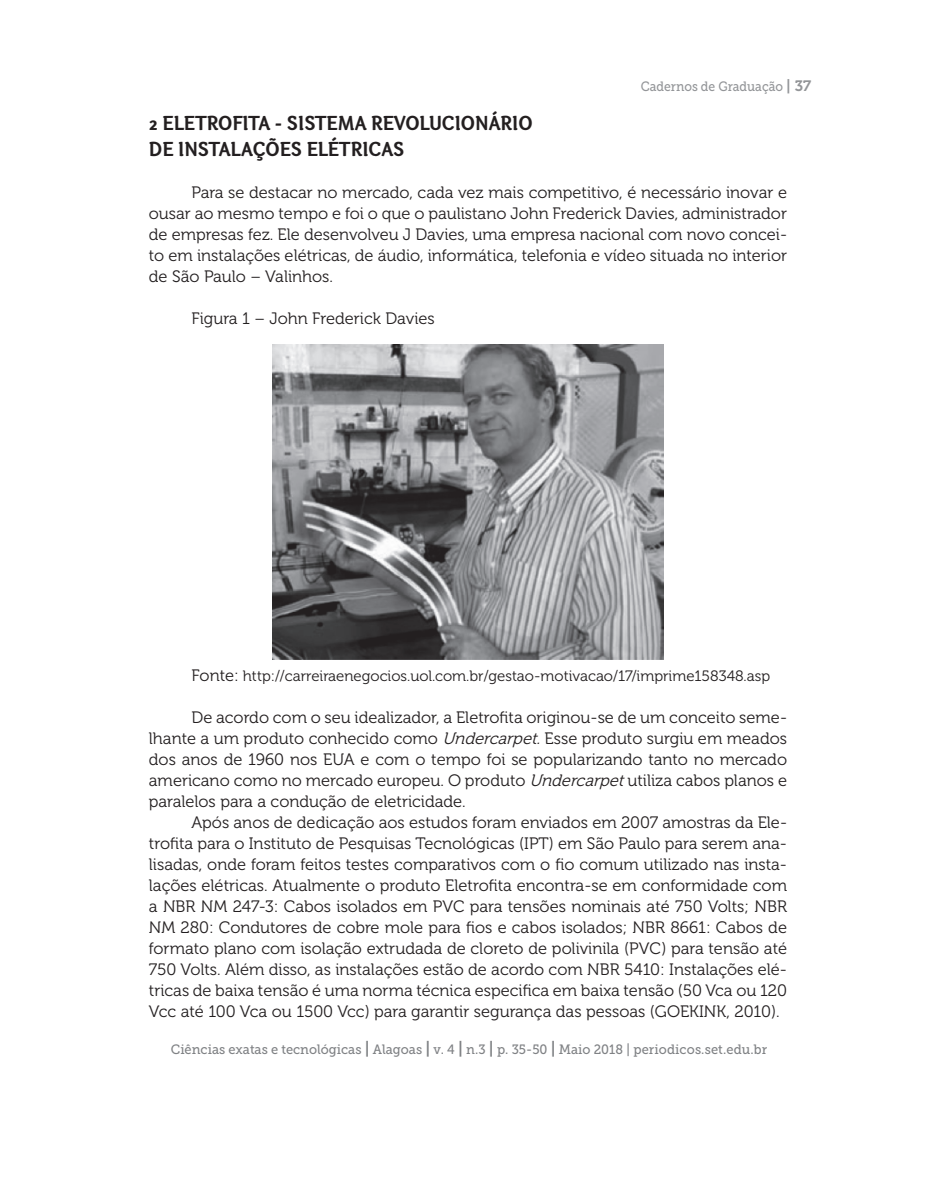
<style>
.page{position:relative;width:936px;height:1191px;background:#fff}
.page>*{position:absolute;margin:0;border:0;box-sizing:border-box;transform-origin:0 0}
.t1{font:21px/25.2px "Otari Bold Limited";color:#231f20}
.t2{font:16.5px/21px "Museo 300";color:#231f20;text-align:justify}
.t3{font:15px "Museo 300";color:#231f20}
.t4{font:13.5px "Museo Slab 500";color:#808285;scale:.95 1}
.t5{font:13.5px "Museo Slab 500";color:#939598;scale:.9 1}
.s1{font-family:"Museo 700";font-size:15px}
.s2{font-size:16.5px}
.s3{font-style:italic}
.s4{font-family:"Museo 700";font-size:16.5px}
</style>
<div class="page">
<img style="left:272px;top:345px;width:391px;height:315px">
<p class="t5" style="left:640px;top:79px;width:191px">Cadernos de Graduação <span class="s1">| 37</span></p>
<p class="t1" style="left:149px;top:111px;width:385px">2 ELETROFITA - SISTEMA REVOLUCIONÁRIO<br>DE INSTALAÇÕES ELÉTRICAS</p>
<p class="t2" style="left:149px;top:182px;width:639px;text-indent:43px">Para se destacar no mercado, cada vez mais competitivo, é necessário inovar e ousar ao mesmo tempo e foi o que o paulistano John Frederick Davies, administrador de empresas fez. Ele desenvolveu J Davies, uma empresa nacional com novo concei&shy;to em instalações elétricas, de áudio, informática, telefonia e vídeo situada no interior de São Paulo – Valinhos.</p>
<p class="t2" style="left:191px;top:308px;width:245px">Figura 1 – John Frederick Davies</p>
<p class="t3" style="left:191px;top:667px;width:580px"><span class="s2">Fonte:</span> http://carreiraenegocios.uol.com.br/gestao-motivacao/17/imprime158348.asp</p>
<p class="t2" style="left:149px;top:707px;width:639px;text-indent:43px">De acordo com o seu idealizador, a Eletrofita originou-se de um conceito seme&shy;lhante a um produto conhecido como <span class="s3">Undercarpet.</span>Esse produto surgiu em meados dos anos de 1960 nos EUA e com o tempo foi se popularizando tanto no mercado americano como no mercado europeu. O produto <span class="s3">Undercarpet</span>utiliza cabos planos e paralelos para a condução de eletricidade.</p>
<p class="t2" style="left:149px;top:812px;width:639px;text-indent:43px">Após anos de dedicação aos estudos foram enviados em 2007 amostras da Ele&shy;trofita para o Instituto de Pesquisas Tecnológicas (IPT) em São Paulo para serem ana&shy;lisadas, onde foram feitos testes comparativos com o fio comum utilizado nas insta&shy;lações elétricas. Atualmente o produto Eletrofita encontra-se em conformidade com a NBR NM 247-3: Cabos isolados em PVC para tensões nominais até 750 Volts; NBR NM 280: Condutores de cobre mole para fios e cabos isolados; NBR 8661: Cabos de formato plano com isolação extrudada de cloreto de polivinila (PVC) para tensão até 750 Volts. Além disso, as instalações estão de acordo com NBR 5410: Instalações elé&shy;tricas de baixa tensão é uma norma técnica especifica em baixa tensão (50 Vca ou 120<br>Vcc até 100 Vca ou 1500 Vcc) para garantir segurança das pessoas (GOEKINK, 2010).</p>
<p class="t4" style="left:171px;top:1041px;width:629px">Ciências exatas e tecnológicas <span class="s4">|</span> Alagoas <span class="s4">|</span> v. 4 <span class="s4">|</span> n.3 <span class="s4">|</span> p. 35-50 <span class="s4">|</span> Maio 2018 | periodicos.set.edu.br</p>
</div>
